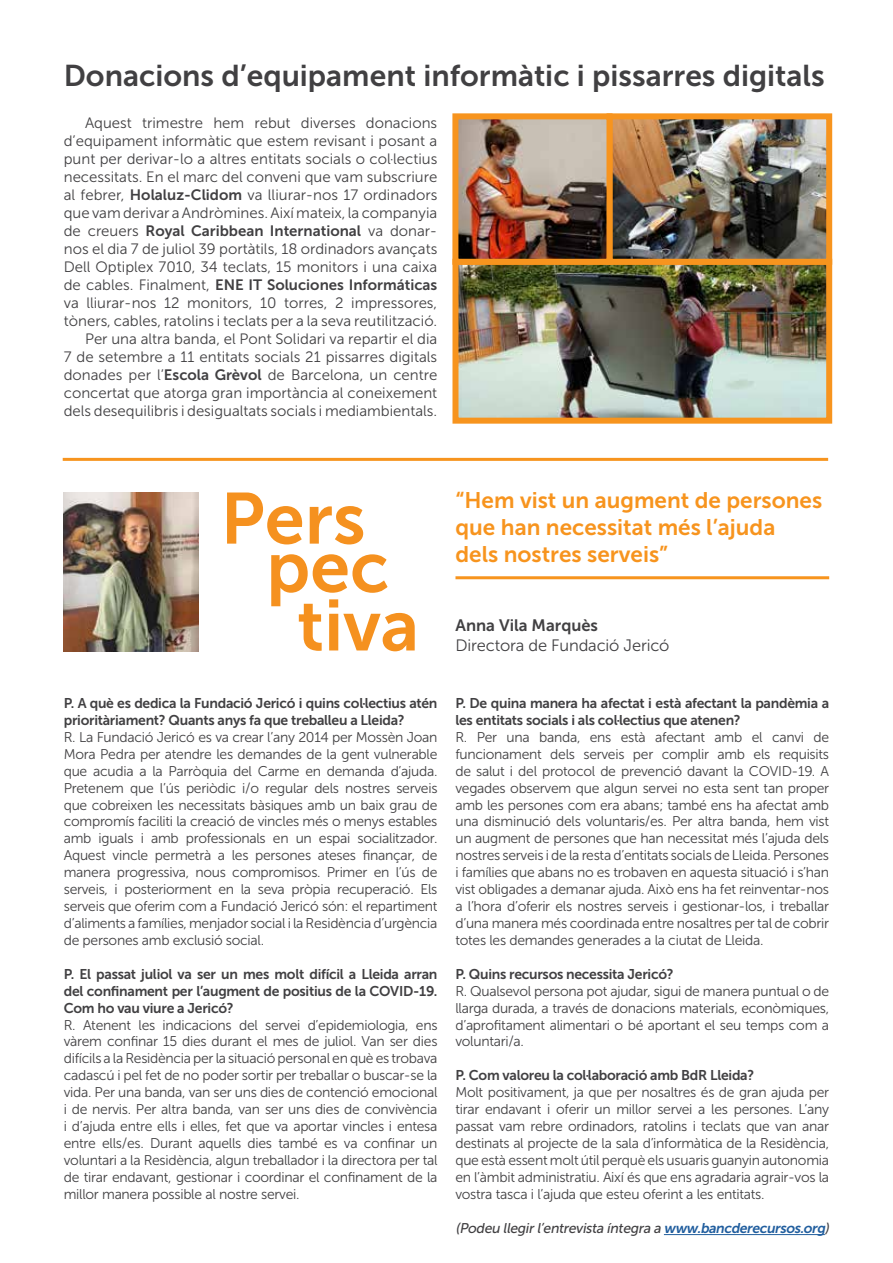
<style>
.page{position:relative;width:893px;height:1263px;background:#fff}
.page>*{position:absolute;margin:0;border:0;box-sizing:border-box;transform-origin:0 0}
.t1{font:72px/58.7px "Museo Sans 700";color:#f5911f;text-align:center}
.t2{font:30px "Museo Sans 700";color:#414042}
.t3{font:22.5px/27px "Museo Sans 700";color:#f7941e}
.t4{font:16.5px "Museo Sans 300";letter-spacing:-.01em;color:#414042}
.t5{font:16.5px "Museo Sans 700";color:#414042}
.t6{font:15px/18px "Museo Sans 300";color:#414042;text-align:justify}
.t7{font:15px "Museo Sans 700";color:#414042}
.t8{font:14.1px/17px "Museo Sans 300";letter-spacing:-.02em;color:#414042;text-align:justify}
.t9{font:14.1px/17px "Museo Sans 700";letter-spacing:-.02em;color:#414042}
.t10{font:italic 14.1px "Museo Sans 500";color:#414042}
.s1{font-family:"Museo Sans 700"}
.s2{font-family:"Museo Sans 300"}
.s3{font-family:"Museo Sans 700";color:#215e9e}
</style>
<div class="page">
<hr style="left:63px;top:458px;width:765px;height:3px;background:#f7941e">
<hr style="left:455px;top:576px;width:374px;height:3px;background:#f7941e">
<img style="left:64px;top:492px;width:135px;height:159px">
<img style="left:459px;top:120px;width:366px;height:297px">
<div style="left:452px;top:259px;width:380px;height:165px;border:6px solid #f7941e"></div>
<div style="left:606px;top:113px;width:226px;height:152px;border:6px solid #f7941e"></div>
<div style="left:452px;top:113px;width:160px;height:152px;border:6px solid #f7941e"></div>
<hr style="left:664px;top:1234px;width:161px;height:1px;background:#215e9e">
<h2 class="t2" style="left:64px;top:59px;width:762px">Donacions d’equipament informàtic i pissarres digitals</h2>
<p class="t6" style="left:64px;top:114px;width:375px;text-indent:21px">Aquest trimestre hem rebut diverses donacions d’equipament informàtic que estem revisant i posant a punt per derivar-lo a altres entitats socials o col·lectius necessitats. En el marc del conveni que vam subscriure al febrer, <span class="s1">Holaluz-Clidom</span> va lliurar-nos 17 ordinadors que vam derivar a Andròmines. Així mateix, la companyia</p>
<p class="t7" style="left:64px;top:222px;width:375px"><span class="s2">de creuers</span> Royal Caribbean International <span class="s2">va donar-</span></p>
<p class="t6" style="left:64px;top:240px;width:375px">nos el dia 7 de juliol 39 portàtils, 18 ordinadors avançats<br>Dell Optiplex 7010, 34 teclats, 15 monitors i una caixa</p>
<p class="t7" style="left:64px;top:276px;width:375px"><span class="s2">de cables. Finalment,</span> ENE IT Soluciones Informáticas</p>
<p class="t6" style="left:64px;top:294px;width:375px;text-align:right">va lliurar-nos 12 monitors, 10 torres, 2 impressores, tòners, cables, ratolins i teclats per a la seva reutilització.<br>Per una altra banda, el Pont Solidari va repartir el dia<br>7 de setembre a 11 entitats socials 21 pissarres digitals donades per l’<span class="s1">Escola Grèvol</span> de Barcelona, un centre concertat que atorga gran importància al coneixement dels desequilibris i desigualtats socials i mediambientals.</p>
<h1 class="t1" style="left:221px;top:489px;width:146px">Pers</h1>
<h1 class="t1" style="left:266px;top:538px;width:154px">pec tiva</h1>
<h3 class="t3" style="left:455px;top:487px;width:368px">“Hem vist un augment de persones que han necessitat més l’ajuda dels nostres serveis”</h3>
<p class="t5" style="left:455px;top:617px;width:144px">Anna Vila Marquès</p>
<p class="t4" style="left:455px;top:637px;width:216px">Directora de Fundació Jericó</p>
<p class="t9" style="left:64px;top:695px;width:375px">P. A què es dedica la Fundació Jericó i quins col·lectius atén prioritàriament? Quants anys fa que treballeu a Lleida?</p>
<p class="t8" style="left:64px;top:729px;width:375px">R. La Fundació Jericó es va crear l’any 2014 per Mossèn Joan Mora Pedra per atendre les demandes de la gent vulnerable que acudia a la Parròquia del Carme en demanda d’ajuda.<br>Pretenem que l’ús periòdic i/o regular dels nostres serveis que cobreixen les necessitats bàsiques amb un baix grau de compromís faciliti la creació de vincles més o menys estables amb iguals i amb professionals en un espai socialitzador.<br>Aquest vincle permetrà a les persones ateses finançar, de manera progressiva, nous compromisos. Primer en l’ús de serveis, i posteriorment en la seva pròpia recuperació. Els serveis que oferim com a Fundació Jericó són: el repartiment d’aliments a famílies, menjador social i la Residència d’urgència de persones amb exclusió social.</p>
<p class="t9" style="left:64px;top:965px;width:375px;text-align:justify">P. El passat juliol va ser un mes molt difícil a Lleida arran del confinament per l’augment de positius de la COVID-19.<br>Com ho vau viure a Jericó?</p>
<p class="t8" style="left:64px;top:1016px;width:375px">R. Atenent les indicacions del servei d’epidemiologia, ens vàrem confinar 15 dies durant el mes de juliol. Van ser dies difícils a la Residència per la situació personal en què es trobava cadascú i pel fet de no poder sortir per treballar o buscar-se la vida. Per una banda, van ser uns dies de contenció emocional i de nervis. Per altra banda, van ser uns dies de convivència i d’ajuda entre ells i elles, fet que va aportar vincles i entesa entre ells/es. Durant aquells dies també es va confinar un voluntari a la Residència, algun treballador i la directora per tal de tirar endavant, gestionar i coordinar el confinament de la millor manera possible al nostre servei.</p>
<p class="t9" style="left:455px;top:695px;width:375px">P. De quina manera ha afectat i està afectant la pandèmia a les entitats socials i als col·lectius que atenen?</p>
<p class="t8" style="left:455px;top:729px;width:375px">R. Per una banda, ens està afectant amb el canvi de funcionament dels serveis per complir amb els requisits de salut i del protocol de prevenció davant la COVID-19. A vegades observem que algun servei no esta sent tan proper amb les persones com era abans; també ens ha afectat amb una disminució dels voluntaris/es. Per altra banda, hem vist un augment de persones que han necessitat més l’ajuda dels nostres serveis i de la resta d’entitats socials de Lleida. Persones i famílies que abans no es trobaven en aquesta situació i s’han vist obligades a demanar ajuda. Això ens ha fet reinventar-nos a l’hora d’oferir els nostres serveis i gestionar-los, i treballar d’una manera més coordinada entre nosaltres per tal de cobrir totes les demandes generades a la ciutat de Lleida.</p>
<p class="t9" style="left:455px;top:965px;width:220px">P. Quins recursos necessita Jericó?</p>
<p class="t8" style="left:455px;top:982px;width:375px">R. Qualsevol persona pot ajudar, sigui de manera puntual o de llarga durada, a través de donacions materials, econòmiques, d’aprofitament alimentari o bé aportant el seu temps com a voluntari/a.</p>
<p class="t9" style="left:455px;top:1067px;width:300px">P. Com valoreu la col·laboració amb BdR Lleida?</p>
<p class="t8" style="left:455px;top:1084px;width:375px">Molt positivament, ja que per nosaltres és de gran ajuda per tirar endavant i oferir un millor servei a les persones. L’any passat vam rebre ordinadors, ratolins i teclats que van anar destinats al projecte de la sala d’informàtica de la Residència, que està essent molt útil perquè els usuaris guanyin autonomia en l’àmbit administratiu. Així és que ens agradaria agrair-vos la vostra tasca i l’ajuda que esteu oferint a les entitats.</p>
<p class="t10" style="left:455px;top:1220px;width:378px">(Podeu llegirl’entrevista íntegra a <span class="s3">www.bancderecursos.org</span>)</p>
</div>
